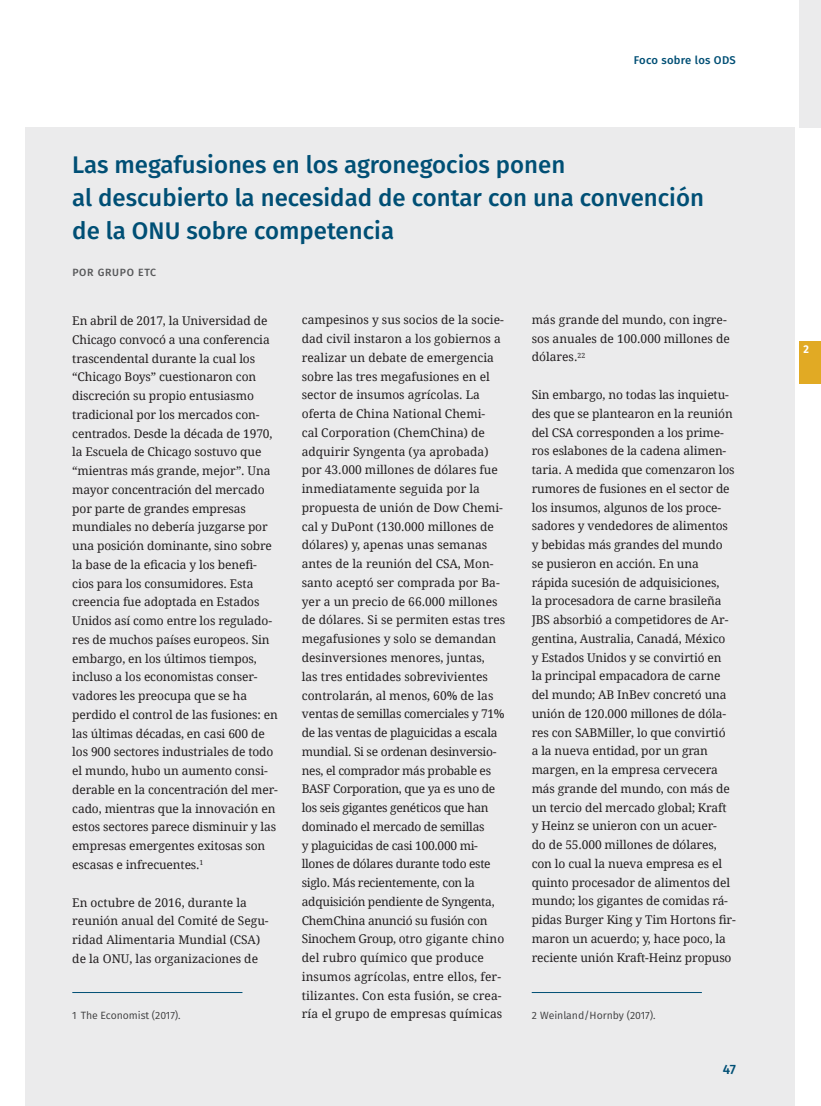
<style>
.page{position:relative;width:821px;height:1106px;background:#fff}
.page>*{position:absolute;margin:0;border:0;box-sizing:border-box;transform-origin:0 0}
.t1{font:500 24px/33px "Fira Sans";color:#004f75}
.t2{font:500 13.5px "Fira Sans";color:#004f75}
.t3{font:12px/18.8px "Droid Serif";letter-spacing:-.01em;color:#231f20}
.t4{font:500 11.25px "Fira Sans";letter-spacing:.025em;color:#004f75}
.t5{font:700 11.25px "Fira Sans";color:#fff;scale:.95 1}
.t6{font:10.5px "Fira Sans";letter-spacing:-.005em;color:#3e3e3f}
.t7{font:500 10.5px "Fira Sans";letter-spacing:.07em;color:#57585a}
</style>
<div class="page">
<div style="left:25px;top:128px;width:770px;height:978px;background:#ebebec"></div>
<div style="left:799px;top:0;width:22px;height:128px;background:#ebebec"></div>
<div style="left:799px;top:341px;width:22px;height:42px;background:#e1aa24"></div>
<hr style="left:72px;top:992px;width:170px;height:1px;background:#004f75">
<hr style="left:531px;top:992px;width:171px;height:1px;background:#004f75">
<p class="t4" style="left:634px;top:51px;width:104px">Foco sobre los ODS</p>
<h1 class="t1" style="left:72px;top:147px;width:633px">Las megafusiones en los agronegocios ponen<br>al descubierto la necesidad de contar con una convención de la ONU sobre competencia</h1>
<p class="t7" style="left:72px;top:263px;width:85px">POR GRUPO ETC</p>
<p class="t3" style="left:72px;top:311px;width:207px">En abril de 2017, la Universidad de Chicago convocó a una conferencia trascendental durante la cual los “Chicago Boys” cuestionaron con discreción su propio entusiasmo tradicional por los mercados con&shy;centrados. Desde la década de 1970, la Escuela de Chicago sostuvo que “mientras más grande, mejor”. Una mayor concentración del mercado por parte de grandes empresas mundiales no debería juzgarse por una posición dominante, sino sobre la base de la eficacia y los benefi&shy;cios para los consumidores. Esta creencia fue adoptada en Estados Unidos así como entre los regulado&shy;res de muchos países europeos. Sin embargo, en los últimos tiempos, incluso a los economistas conser&shy;vadores les preocupa que se ha perdido el control de las fusiones: en las últimas décadas, en casi 600 de los 900 sectores industriales de todo el mundo, hubo un aumento consi&shy;derable en la concentración del mer&shy;cado, mientras que la innovación en estos sectores parece disminuir y las empresas emergentes exitosas son escasas e infrecuentes.<sup>1</sup></p>
<p class="t3" style="left:72px;top:892px;width:198px">En octubre de 2016, durante la reunión anual del Comité de Segu&shy;ridad Alimentaria Mundial (CSA) de la ONU, las organizaciones de</p>
<p class="t6" style="left:72px;top:1007px;width:110px">1 The Economist (2017).</p>
<p class="t3" style="left:302px;top:310px;width:205px">campesinos y sus socios de la socie&shy;dad civil instaron a los gobiernos a realizar un debate de emergencia sobre las tres megafusiones en el sector de insumos agrícolas. La oferta de China National Chemi-<br>cal Corporation (ChemChina) de adquirir Syngenta (ya aprobada) por 43.000 millones de dólares fue inmediatamente seguida por la propuesta de unión de Dow Chemi&shy;cal y DuPont (130.000 millones de dólares) y, apenas unas semanas antes de la reunión del CSA, Mon&shy;santo aceptó ser comprada por Ba&shy;yer a un precio de 66.000 millones de dólares. Si se permiten estas tres megafusiones y solo se demandan desinversiones menores, juntas,<br>las tres entidades sobrevivientes controlarán, al menos, 60% de las ventas de semillas comerciales y 71% de las ventas de plaguicidas a escala mundial. Si se ordenan desinversio&shy;nes, el comprador más probable es BASF Corporation, que ya es uno de los seis gigantes genéticos que han dominado el mercado de semillas<br>y plaguicidas de casi 100.000 mi&shy;llones de dólares durante todo este siglo. Más recientemente, con la adquisición pendiente de Syngenta, ChemChina anunció su fusión con Sinochem Group, otro gigante chino del rubro químico que produce insumos agrícolas, entre ellos, fer&shy;tilizantes. Con esta fusión, se crea&shy;ría el grupo de empresas químicas</p>
<p class="t3" style="left:532px;top:310px;width:200px">más grande del mundo, con ingre&shy;sos anuales de 100.000 millones de dólares.<sup>22</sup></p>
<p class="t3" style="left:531px;top:385px;width:206px">Sin embargo, no todas las inquietu&shy;des que se plantearon en la reunión del CSA corresponden a los prime&shy;ros eslabones de la cadena alimen&shy;taria. A medida que comenzaron los rumores de fusiones en el sector de los insumos, algunos de los proce&shy;sadores y vendedores de alimentos y bebidas más grandes del mundo se pusieron en acción. En una rápida sucesión de adquisiciones,<br>la procesadora de carne brasileña JBS absorbió a competidores de Ar&shy;gentina, Australia, Canadá, México<br>y Estados Unidos y se convirtió en<br>la principal empacadora de carne del mundo; AB InBev concretó una unión de 120.000 millones de dóla&shy;res con SABMiller, lo que convirtió<br>a la nueva entidad, por un gran margen, en la empresa cervecera más grande del mundo, con más de un tercio del mercado global; Kraft y Heinz se unieron con un acuer-<br>do de 55.000 millones de dólares, con lo cual la nueva empresa es el quinto procesador de alimentos del mundo; los gigantes de comidas rá&shy;pidas Burger King y Tim Hortons fir&shy;maron un acuerdo; y, hace poco, la reciente unión Kraft-Heinz propuso</p>
<p class="t6" style="left:531px;top:1007px;width:125px">2 Weinland/Hornby (2017).</p>
<p class="t2" style="left:722px;top:1058px;width:15px">47</p>
<p class="t5" style="left:803px;top:339px;width:7px">2</p>
</div>
